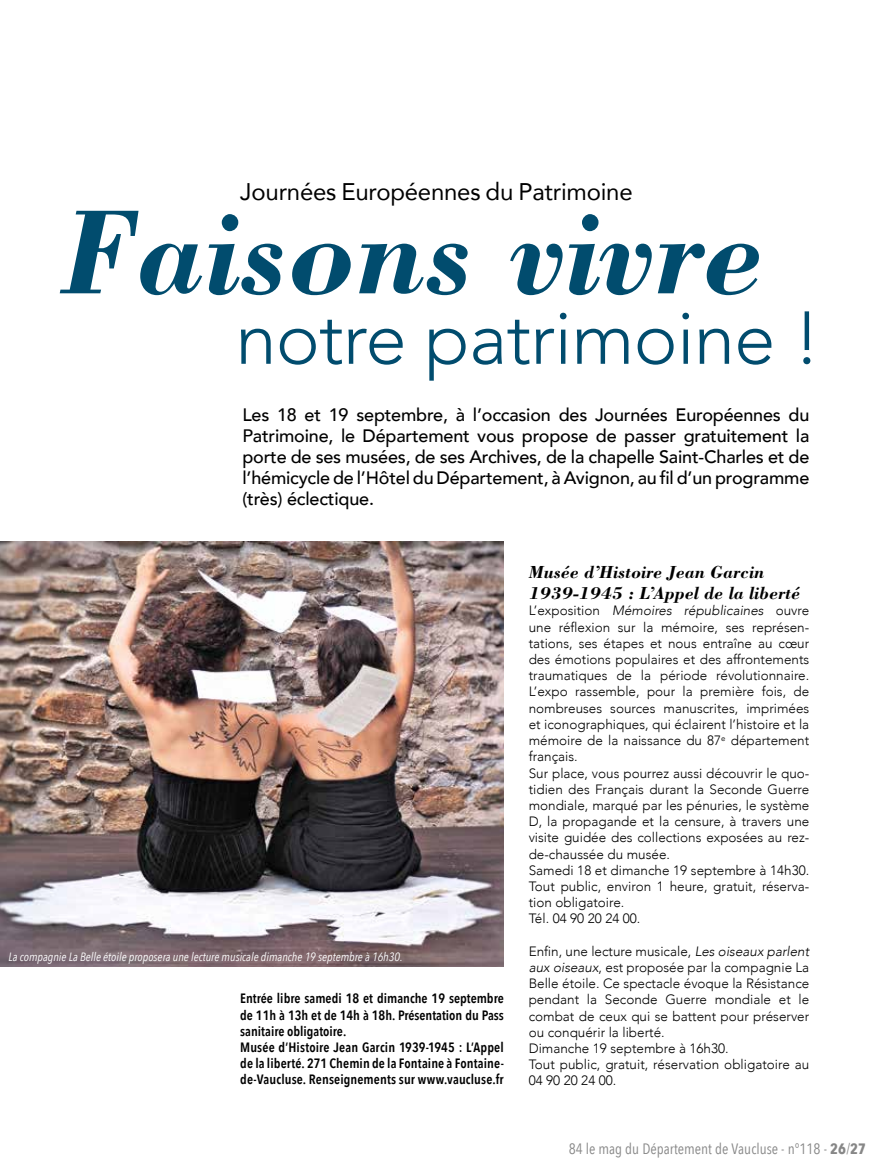
<style>
.page{position:relative;width:893px;height:1170px;background:#fff}
.page>*{position:absolute;margin:0;border:0;box-sizing:border-box;transform-origin:0 0}
.t1{font:italic 700 123.45px "Bodoni";color:#014c6e}
.t2{font:300 73.95px "Avenir";letter-spacing:-.01em;color:#014c6e}
.t3{font:24px "Avenir";letter-spacing:-.01em;color:#000}
.t4{font:500 18px/21px "Avenir";letter-spacing:-.01em;color:#000;text-align:justify}
.t5{font:italic 700 18px/21.6px "Bodoni";color:#000}
.t6{font:15px "Avenir Next Condensed";color:#878787}
.t7{font:300 13.5px/16.2px "Avenir";color:#000}
.t8{font:600 13.5px/16.2px "Avenir Next Condensed";color:#000}
.t9{font:italic 12px "Avenir Next Condensed";color:#fff}
.s1{font-style:italic}
.s2{font-weight:700}
</style>
<div class="page">
<img style="left:0;top:541px;width:504px;height:424px">
<h3 class="t3" style="left:240px;top:172px;width:394px">Journées Européennes du Patrimoine</h3>
<h1 class="t1" style="left:60px;top:176px;width:705px">Faisons vivre</h1>
<h2 class="t2" style="left:235px;top:294px;width:587px">notre patrimoine !</h2>
<p class="t4" style="left:242px;top:403px;width:568px">Les 18 et 19 septembre, à l’occasion des Journées Européennes du Patrimoine, le Département vous propose de passer gratuitement la porte de ses musées, de ses Archives, de la chapelle Saint-Charles et de l’hémicycle de l’Hôtel du Département, à Avignon, au fil d’un programme (très) éclectique.</p>
<p class="t9" style="left:9px;top:949px;width:396px">La compagnie La Belle étoile proposera une lecture musicale dimanche 19 septembre à 16h30.</p>
<p class="t8" style="left:240px;top:990px;width:265px">Entrée libre samedi 18 et dimanche 19 septembre de 11h à 13h et de 14h à 18h. Présentation du Pass sanitaire obligatoire.<br>Musée d’Histoire Jean Garcin 1939-1945 : L’Appel de la liberté. 271 Chemin de la Fontaine à Fontaine&shy;de-Vaucluse. Renseignements sur www.vaucluse.fr</p>
<h3 class="t5" style="left:529px;top:560px;width:273px">Musée d’Histoire Jean Garcin<br>1939-1945 : L’Appel de la liberté</h3>
<p class="t7" style="left:529px;top:602px;width:282px">L’exposition <span class="s1">Mémoires républicaines</span> ouvre une réflexion sur la mémoire, ses représen&shy;tations, ses étapes et nous entraîne au cœur des émotions populaires et des affrontements traumatiques de la période révolutionnaire.<br>L’expo rassemble, pour la première fois, de nombreuses sources manuscrites, imprimées et iconographiques, qui éclairent l’histoire et la mémoire de la naissance du 87<sup>e</sup> département français.<br>Sur place, vous pourrez aussi découvrir le quo&shy;tidien des Français durant la Seconde Guerre mondiale, marqué par les pénuries, le système D, la propagande et la censure, à travers une visite guidée des collections exposées au rez&shy;de-chaussée du musée.<br>Samedi 18 et dimanche 19 septembre à 14h30.<br>Tout public, environ 1 heure, gratuit, réserva&shy;tion obligatoire.<br>Tél. 04 90 20 24 00.</p>
<p class="t7" style="left:529px;top:943px;width:282px">Enfin, une lecture musicale, <span class="s1">Les oiseaux parlent aux oiseaux</span>, est proposée par la compagnie La Belle étoile. Ce spectacle évoque la Résistance pendant la Seconde Guerre mondiale et le combat de ceux qui se battent pour préserver ou conquérir la liberté.<br>Dimanche 19 septembre à 16h30.<br>Tout public, gratuit, réservation obligatoire au 04 90 20 24 00.</p>
<p class="t6" style="left:569px;top:1135px;width:299px">84 le mag du Département de Vaucluse - n°118 - <span class="s2">26</span>/<span class="s2">27</span></p>
</div>
